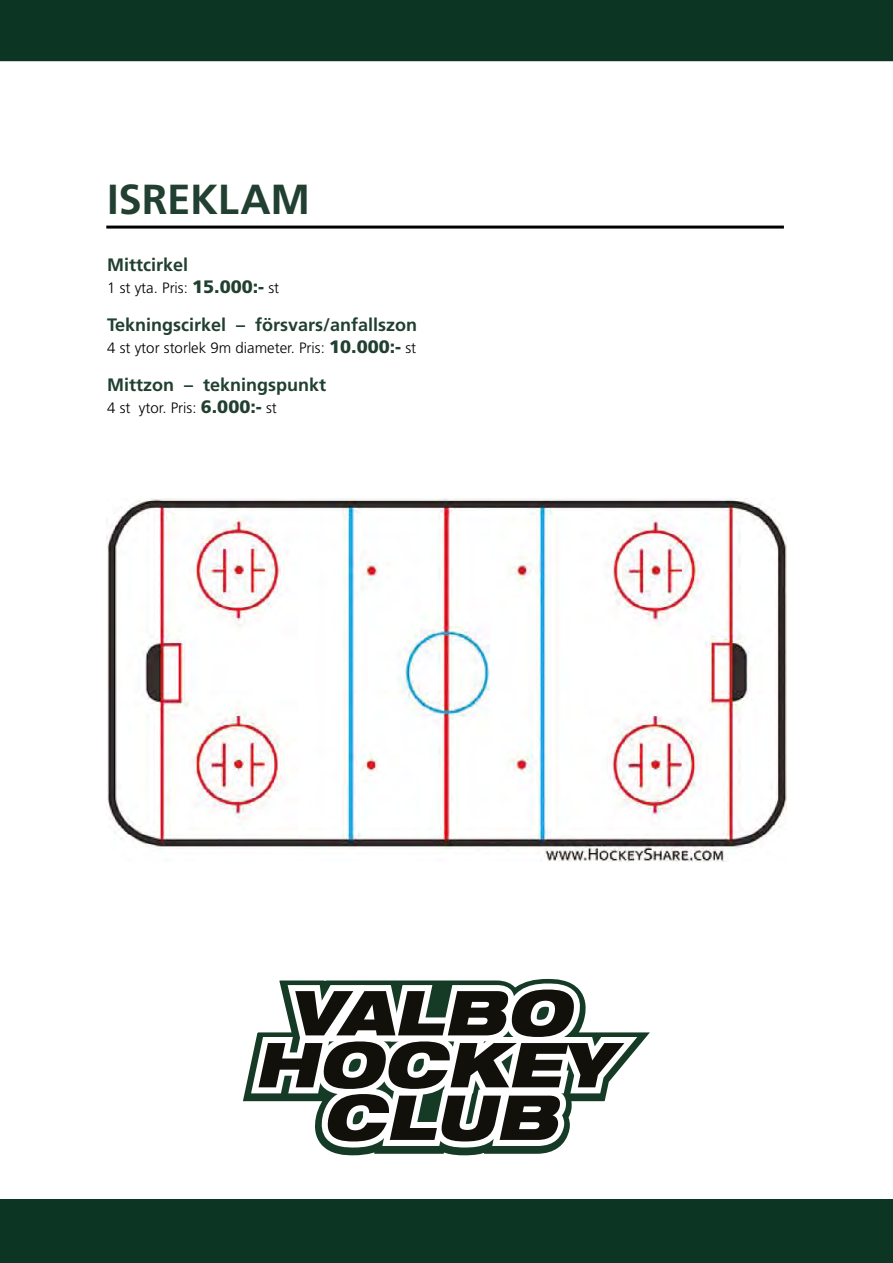
<style>
.page{position:relative;width:893px;height:1263px;background:#fff}
.page>*{position:absolute;margin:0;border:0;box-sizing:border-box;transform-origin:0 0}
.t1{font:700 42px "Frutiger";letter-spacing:-.005em;color:#214031}
.t2{font:700 18px "Frutiger";color:#214031}
.t3{font:300 15px "Frutiger";color:#000}
.s1{font-weight:900;font-size:18px;color:#214031}
</style>
<div class="page">
<div style="left:0;top:0;width:893px;height:62px;background:#0c3623"></div>
<div style="left:0;top:1199px;width:893px;height:64px;background:#0c3623"></div>
<hr style="left:106px;top:226px;width:678px;height:3px;background:#000">
<img style="left:106px;top:499px;width:681px;height:362px">
<svg style="left:243px;top:978px;width:327px;height:178px"></svg>
<svg style="left:251px;top:983px;width:399px;height:164px"></svg>
<h1 class="t1" style="left:107px;top:175px;width:205px">ISREKLAM</h1>
<p class="t2" style="left:107px;top:254px;width:83px">Mittcirkel</p>
<p class="t3" style="left:107px;top:279px;width:174px">1 st yta. Pris: <span class="s1">15.000:-</span> st</p>
<p class="t2" style="left:107px;top:314px;width:312px">Tekningscirkel – försvars/anfallszon</p>
<p class="t3" style="left:107px;top:339px;width:311px">4 st ytor storlek 9m diameter. Pris: <span class="s1">10.000:-</span> st</p>
<p class="t2" style="left:107px;top:375px;width:221px">Mittzon – tekningspunkt</p>
<p class="t3" style="left:107px;top:399px;width:171px">4 st ytor. Pris: <span class="s1">6.000:-</span> st</p>
</div>
